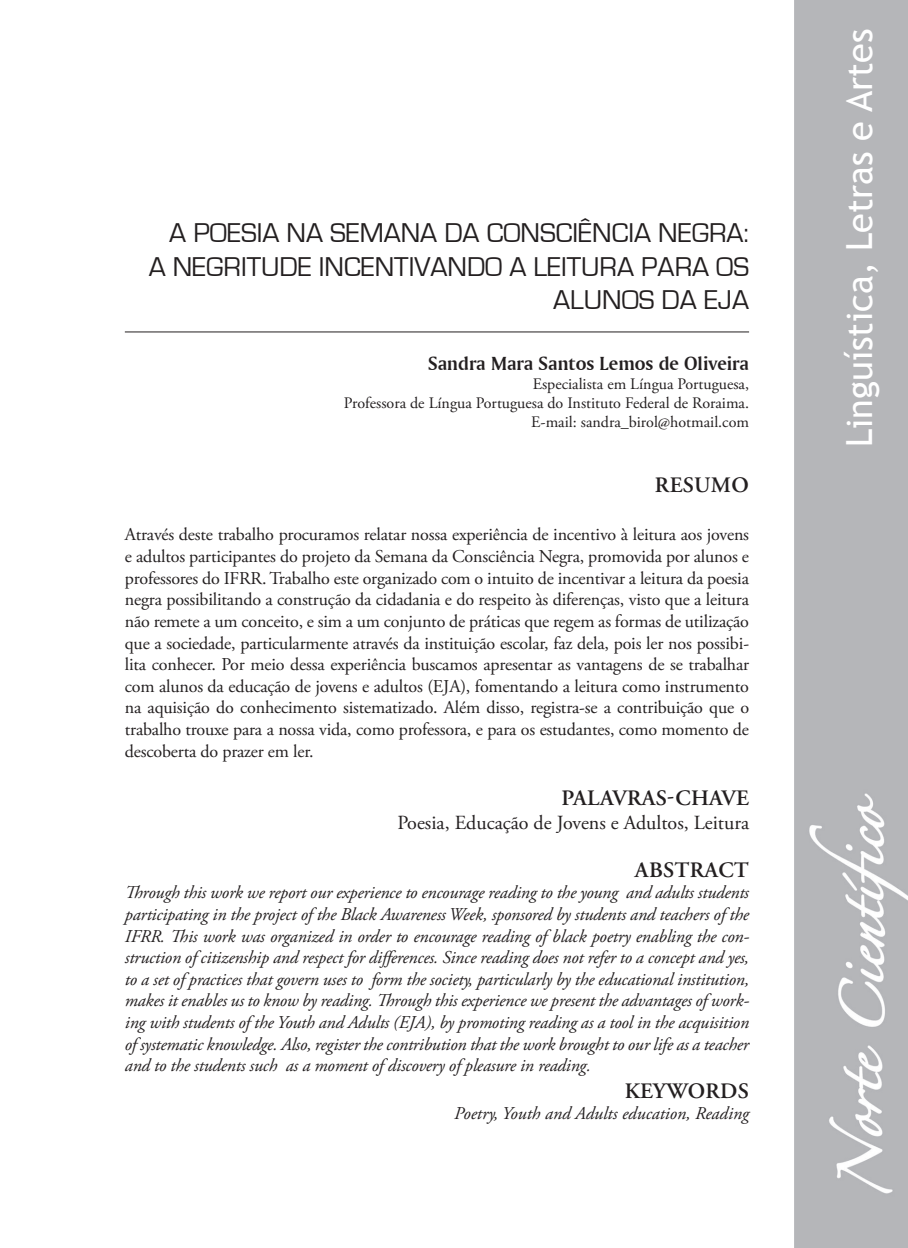
<style>
.page{position:relative;width:908px;height:1248px;background:#fff}
.page>*{position:absolute;margin:0;border:0;box-sizing:border-box;transform-origin:0 0}
.t1{font:36px "Trebuchet MS";color:#fff}
.t2{font:28px/33.6px "Eurostile";color:#231f20;text-align:right}
.t3{font:600 22px "Adobe Garamond Pro";letter-spacing:.015em;color:#231f20}
.t4{font:20px "Adobe Garamond Pro";color:#231f20}
.t5{font:20px "Amerigo BT Bold A";color:#231f20}
.t6{font:18px/21.6px "Adobe Garamond Pro";letter-spacing:-.01em;color:#231f20;text-align:justify}
.t7{font:italic 18px/21.6px "Adobe Garamond Pro";letter-spacing:-.01em;color:#231f20;text-align:justify}
.t8{font:16px/19.2px "Adobe Garamond Pro";color:#231f20;text-align:right}
</style>
<div class="page">
<div style="left:794px;top:0;width:113px;height:1247px;background:#b5b6b9"></div>
<hr style="left:125px;top:331px;width:623px;height:1px;background:#231f20">
<h2 class="t2" style="left:149px;top:216px;width:601px">A POESIA NA SEMANA DA CONSCIÊNCIA NEGRA:<br>A NEGRITUDE INCENTIVANDO A LEITURA PARA OS<br>ALUNOS DA EJA</h2>
<p class="t5" style="left:428px;top:351px;width:322px">Sandra Mara Santos Lemos de Oliveira</p>
<p class="t8" style="left:344px;top:375px;width:406px">Especialista em Língua Portuguesa,<br>Professora de Língua Portuguesa do Instituto Federal de Roraima.<br>E-mail: sandra_birol@hotmail.com</p>
<p class="t3" style="left:654px;top:473px;width:95px">RESUMO</p>
<p class="t6" style="left:125px;top:524px;width:625px">Através deste trabalho procuramos relatar nossa experiência de incentivo à leitura aos jovens e adultos participantes do projeto da Semana da Consciência Negra, promovida por alunos e professores do IFRR. Trabalho este organizado com o intuito de incentivar a leitura da poesia negra possibilitando a construção da cidadania e do respeito às diferenças, visto que a leitura não remete a um conceito, e sim a um conjunto de práticas que regem as formas de utilização que a sociedade, particularmente através da instituição escolar, faz dela, pois ler nos possibi&shy;lita conhecer. Por meio dessa experiência buscamos apresentar as vantagens de se trabalhar com alunos da educação de jovens e adultos (EJA), fomentando a leitura como instrumento na aquisição do conhecimento sistematizado. Além disso, registra-se a contribuição que o trabalho trouxe para a nossa vida, como professora, e para os estudantes, como momento de descoberta do prazer em ler.</p>
<p class="t3" style="left:561px;top:785px;width:189px">PALAVRAS-CHAVE</p>
<p class="t4" style="left:397px;top:810px;width:353px">Poesia, Educação de Jovens e Adultos, Leitura</p>
<p class="t3" style="left:634px;top:857px;width:115px">ABSTRACT</p>
<p class="t7" style="left:125px;top:882px;width:625px">Through this work we report our experience to encourage reading to the young and adults students participating in the project of the Black Awareness Week, sponsored by students and teachers of the IFRR. This work was organized in order to encourage reading of black poetry enabling the con&shy;struction of citizenship and respect for differences. Since reading does not refer to a concept and yes, to a set of practices that govern uses to form the society, particularly by the educational institution, makes it enables us to know by reading. Through this experience we present the advantages of work&shy;ing with students of the Youth and Adults (EJA), by promoting reading as a tool in the acquisition of systematic knowledge. Also, register the contribution that the work brought to our life as a teacher and to the students such as a moment of discovery of pleasure in reading.</p>
<p class="t3" style="left:624px;top:1077px;width:126px">KEYWORDS</p>
<p class="t7" style="left:454px;top:1103px;width:296px">Poetry, Youth and Adults education, Reading</p>
<h1 class="t1" style="left:837px;top:447px;width:420px;rotate:-90deg">Linguística, Letras e Artes</h1>
</div>
